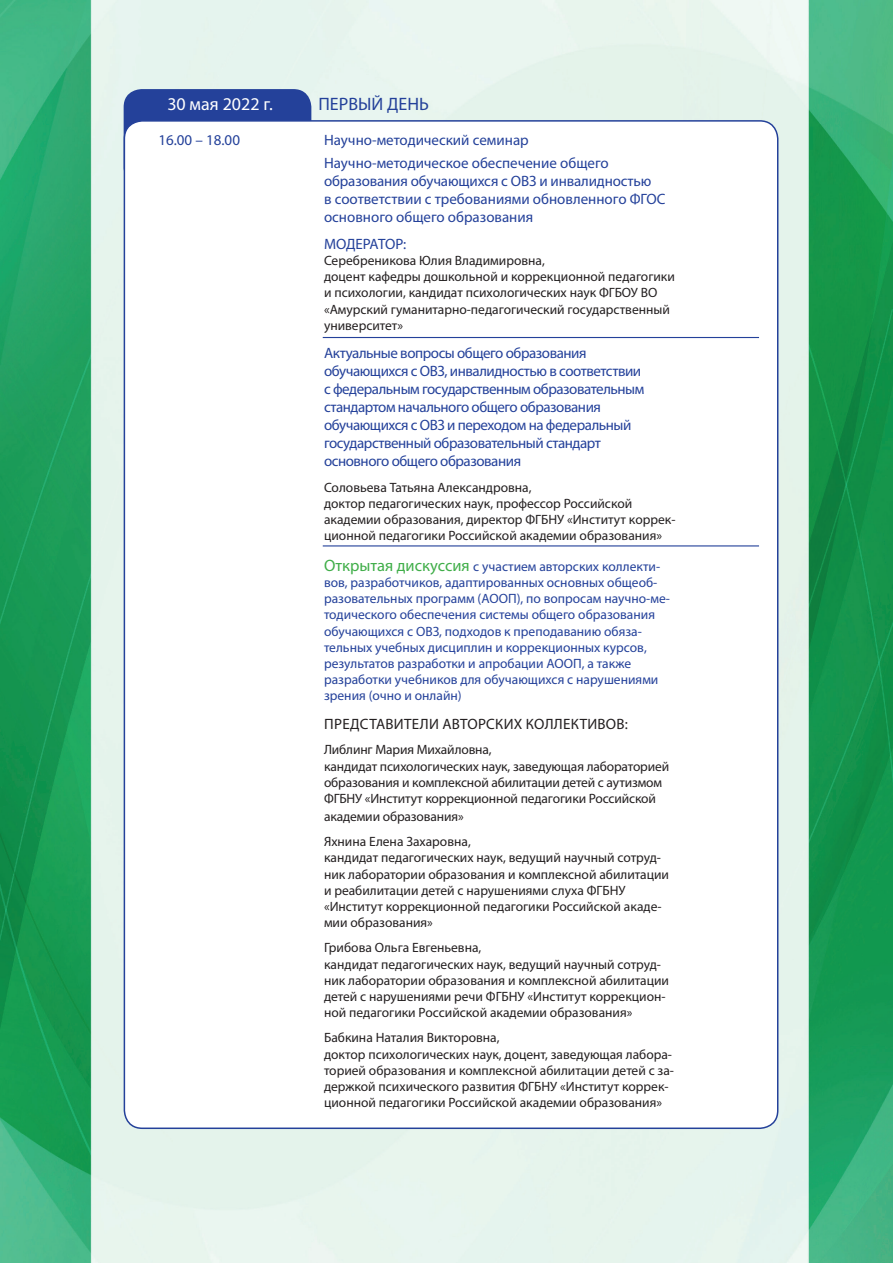
<style>
.page{position:relative;width:893px;height:1263px;background:#fff}
.page>*{position:absolute;margin:0;border:0;box-sizing:border-box;transform-origin:0 0}
.t1{font:18px "Myriad Pro";color:#fff}
.t2{font:18px "Myriad Pro";color:#24419a}
.t3{font:15px/18px "Myriad Pro";letter-spacing:-.03em;color:#24419a}
.t4{font:15px/18px "Myriad Pro";color:#24419a}
.t5{font:15px "Myriad Pro";letter-spacing:.02em;color:#231f20}
.t6{font:15px "Myriad Pro";letter-spacing:-.01em;color:#24419a}
.t7{font:13.5px/16.2px "Myriad Pro";color:#231f20}
.t8{font:13.5px/16.2px "Myriad Pro";color:#24419a}
.s1{font-size:16.5px;color:#40ae49}
</style>
<div class="page">
<img style="left:0;top:0;width:893px;height:1263px">
<div style="left:124px;top:89px;width:187px;height:97px;background:#24419a;border-radius:18px"></div>
<div style="left:124px;top:121px;width:654px;height:1007px;background:#fff;border-radius:18px"></div>
<hr style="left:323px;top:337px;width:436px;height:1px;background:#24419a">
<hr style="left:323px;top:545px;width:436px;height:1px;background:#24419a">
<h1 class="t1" style="left:167px;top:93px;width:107px">30 мая 2022 г.</h1>
<h1 class="t2" style="left:318px;top:93px;width:112px">ПЕРВЫЙ ДЕНЬ</h1>
<p class="t4" style="left:324px;top:129px;width:286px;line-height:22.5px">Научно-методический семинар<br>Научно-методическое обеспечение общего</p>
<p class="t4" style="left:324px;top:172px;width:343px">образования обучающихся с ОВЗ и инвалидностью<br>в соответствии с требованиями обновленного ФГОС основного общего образования</p>
<p class="t6" style="left:324px;top:234px;width:84px">МОДЕРАТОР:</p>
<p class="t7" style="left:324px;top:252px;width:352px">Серебреникова Юлия Владимировна,<br>доцент кафедры дошкольной и коррекционной педагогики и психологии, кандидат психологических наук ФГБОУ ВО «Амурский гуманитарно-педагогический государственный университет»</p>
<p class="t3" style="left:324px;top:344px;width:322px">Актуальные вопросы общего образования обучающихся с ОВЗ, инвалидностью в соответствии с федеральным государственным образовательным стандартом начального общего образования обучающихся с ОВЗ и переходом на федеральный государственный образовательный стандарт основного общего образования</p>
<p class="t7" style="left:324px;top:479px;width:353px">Соловьева Татьяна Александровна,<br>доктор педагогических наук, профессор Российской академии образования, директор ФГБНУ «Институт коррек&shy;ционной педагогики Российской академии образования»</p>
<p class="t8" style="left:324px;top:558px;width:347px"><span class="s1">Открытая дискуссия</span> с участием авторских коллекти&shy;вов, разработчиков, адаптированных основных общеоб&shy;разовательных программ (АООП), по вопросам научно-ме&shy;тодического обеспечения системы общего образования обучающихся с ОВЗ, подходов к преподаванию обяза&shy;тельных учебных дисциплин и коррекционных курсов, результатов разработки и апробации АООП, а также разработки учебников для обучающихся с нарушениями зрения (очно и онлайн)</p>
<p class="t5" style="left:324px;top:715px;width:305px">ПРЕДСТАВИТЕЛИ АВТОРСКИХ КОЛЛЕКТИВОВ:</p>
<p class="t7" style="left:324px;top:741px;width:347px">Либлинг Мария Михайловна,<br>кандидат психологических наук, заведующая лабораторией образования и комплексной абилитации детей с аутизмом ФГБНУ «Институт коррекционной педагогики Российской</p>
<p class="t7" style="left:324px;top:804px;width:148px;line-height:25.2px">академии образования»<br>Яхнина Елена Захаровна,</p>
<p class="t7" style="left:324px;top:849px;width:347px">кандидат педагогических наук, ведущий научный сотруд&shy;ник лаборатории образования и комплексной абилитации и реабилитации детей с нарушениями слуха ФГБНУ «Институт коррекционной педагогики Российской акаде&shy;мии образования»</p>
<p class="t7" style="left:324px;top:939px;width:347px">Грибова Ольга Евгеньевна,<br>кандидат педагогических наук, ведущий научный сотруд&shy;ник лаборатории образования и комплексной абилитации детей с нарушениями речи ФГБНУ «Институт коррекцион&shy;ной педагогики Российской академии образования»</p>
<p class="t7" style="left:324px;top:1029px;width:352px">Бабкина Наталия Викторовна,<br>доктор психологических наук, доцент, заведующая лабора&shy;торией образования и комплексной абилитации детей с за&shy;держкой психического развития ФГБНУ «Институт коррек&shy;ционной педагогики Российской академии образования»</p>
<p class="t3" style="left:158px;top:131px;width:83px">16.00 – 18.00</p>
</div>
